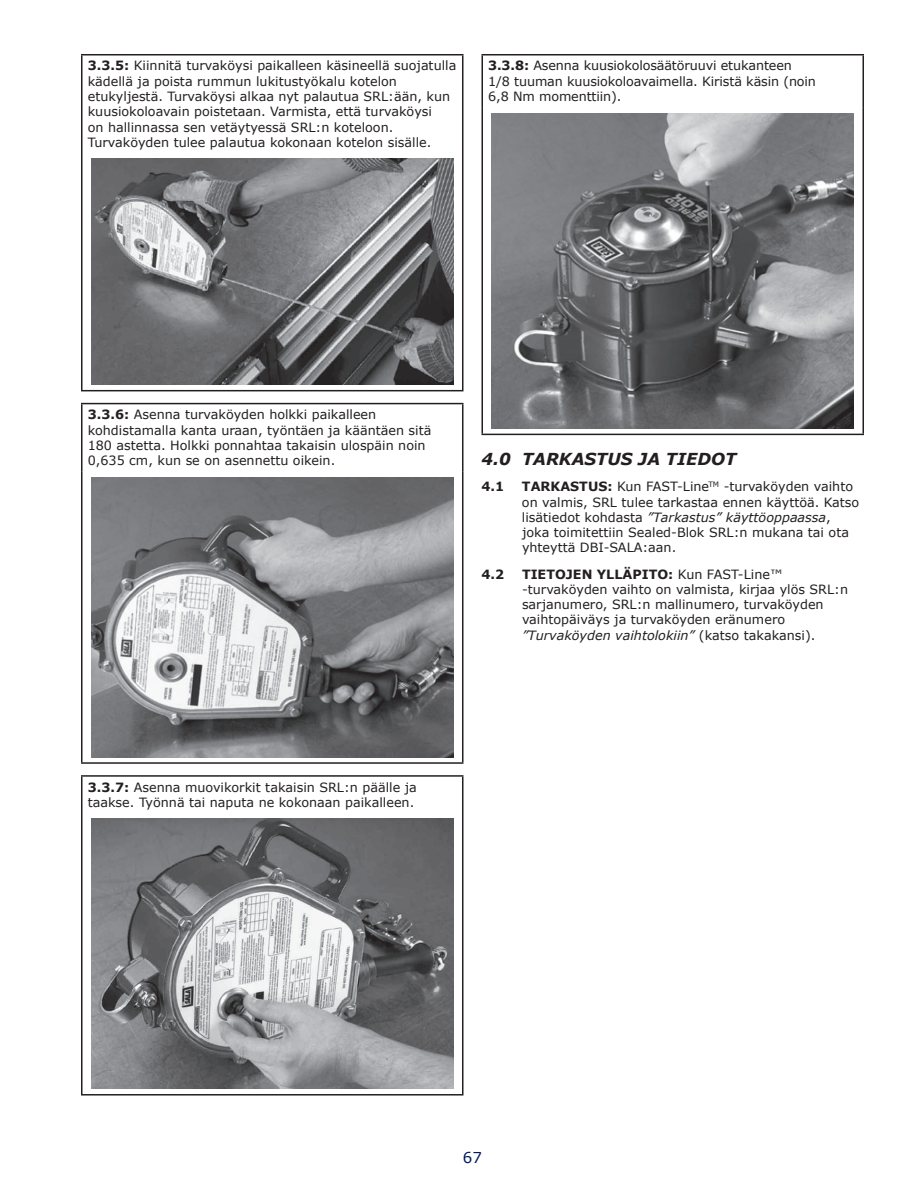
<style>
.page{position:relative;width:918px;height:1188px;background:#fff}
.page>*{position:absolute;margin:0;border:0;box-sizing:border-box;transform-origin:0 0}
.t1{font:italic 700 16.5px "Verdana";color:#231f20}
.t2{font:15px "Verdana";color:#011c5a}
.t3{font:12.75px/15.3px "Verdana";color:#231f20}
.t4{font:700 12.75px "Verdana";color:#231f20}
.s1{font-weight:700}
.s2{font-style:italic}
</style>
<div class="page">
<hr style="left:81px;top:54px;width:383px;height:2px;background:#231f20">
<hr style="left:81px;top:55px;width:1px;height:98px;background:#231f20">
<hr style="left:462px;top:55px;width:2px;height:98px;background:#231f20">
<hr style="left:81px;top:153px;width:1px;height:237px;background:#231f20">
<hr style="left:462px;top:153px;width:2px;height:237px;background:#231f20">
<hr style="left:81px;top:390px;width:383px;height:1px;background:#231f20">
<img style="left:91px;top:159px;width:362px;height:226px">
<hr style="left:81px;top:403px;width:383px;height:1px;background:#231f20">
<hr style="left:81px;top:404px;width:1px;height:67px;background:#231f20">
<hr style="left:462px;top:404px;width:2px;height:67px;background:#231f20">
<hr style="left:81px;top:471px;width:1px;height:291px;background:#231f20">
<hr style="left:462px;top:471px;width:2px;height:291px;background:#231f20">
<hr style="left:81px;top:762px;width:383px;height:2px;background:#231f20">
<img style="left:91px;top:477px;width:362px;height:280px">
<hr style="left:81px;top:775px;width:383px;height:2px;background:#231f20">
<hr style="left:81px;top:777px;width:1px;height:36px;background:#231f20">
<hr style="left:462px;top:777px;width:2px;height:36px;background:#231f20">
<hr style="left:81px;top:813px;width:1px;height:281px;background:#231f20">
<hr style="left:462px;top:813px;width:2px;height:281px;background:#231f20">
<hr style="left:81px;top:1094px;width:383px;height:2px;background:#231f20">
<img style="left:91px;top:819px;width:362px;height:270px">
<hr style="left:482px;top:54px;width:382px;height:2px;background:#231f20">
<hr style="left:482px;top:55px;width:1px;height:52px;background:#231f20">
<hr style="left:862px;top:55px;width:2px;height:52px;background:#231f20">
<hr style="left:482px;top:107px;width:1px;height:327px;background:#231f20">
<hr style="left:862px;top:107px;width:2px;height:327px;background:#231f20">
<hr style="left:482px;top:434px;width:382px;height:1px;background:#231f20">
<img style="left:492px;top:113px;width:362px;height:315px">
<p class="t3" style="left:88px;top:58px;width:370px"><span class="s1">3.3.5:</span> Kiinnitä turvaköysi paikalleen käsineellä suojatulla kädellä ja poista rummun lukitustyökalu kotelon etukyljestä. Turvaköysi alkaa nyt palautua SRL:ään, kun kuusiokoloavain poistetaan. Varmista, että turvaköysi<br>on hallinnassa sen vetäytyessä SRL:n koteloon.<br>Turvaköyden tulee palautua kokonaan kotelon sisälle.</p>
<p class="t3" style="left:488px;top:58px;width:329px"><span class="s1">3.3.8:</span> Asenna kuusiokolosäätöruuvi etukanteen<br>1/8 tuuman kuusiokoloavaimella. Kiristä käsin (noin<br>6,8 Nm momenttiin).</p>
<p class="t3" style="left:88px;top:407px;width:345px"><span class="s1">3.3.6:</span> Asenna turvaköyden holkki paikalleen kohdistamalla kanta uraan, työntäen ja kääntäen sitä 180 astetta. Holkki ponnahtaa takaisin ulospäin noin 0,635 cm, kun se on asennettu oikein.</p>
<p class="t1" style="left:482px;top:449px;width:256px">4.0 TARKASTUS JA TIEDOT</p>
<p class="t4" style="left:482px;top:478px;width:24px">4.1</p>
<p class="t3" style="left:522px;top:479px;width:339px"><span class="s1">TARKASTUS:</span> Kun FAST-Line<sup>TM</sup> -turvaköyden vaihto on valmis, SRL tulee tarkastaa ennen käyttöä. Katso lisätiedot kohdasta <span class="s2">”Tarkastus” käyttöoppaassa</span>, joka toimitettiin Sealed-Blok SRL:n mukana tai ota yhteyttä DBI-SALA:aan.</p>
<p class="t4" style="left:482px;top:566px;width:24px">4.2</p>
<p class="t3" style="left:522px;top:566px;width:328px"><span class="s1">TIETOJEN YLLÄPITO:</span> Kun FAST-Line™ -turvaköyden vaihto on valmista, kirjaa ylös SRL:n sarjanumero, SRL:n mallinumero, turvaköyden vaihtopäiväys ja turvaköyden eränumero <span class="s2">”Turvaköyden vaihtolokiin”</span> (katso takakansi).</p>
<p class="t3" style="left:88px;top:779px;width:331px"><span class="s1">3.3.7:</span> Asenna muovikorkit takaisin SRL:n päälle ja taakse. Työnnä tai naputa ne kokonaan paikalleen.</p>
<p class="t2" style="left:463px;top:1148px;width:21px">67</p>
</div>
